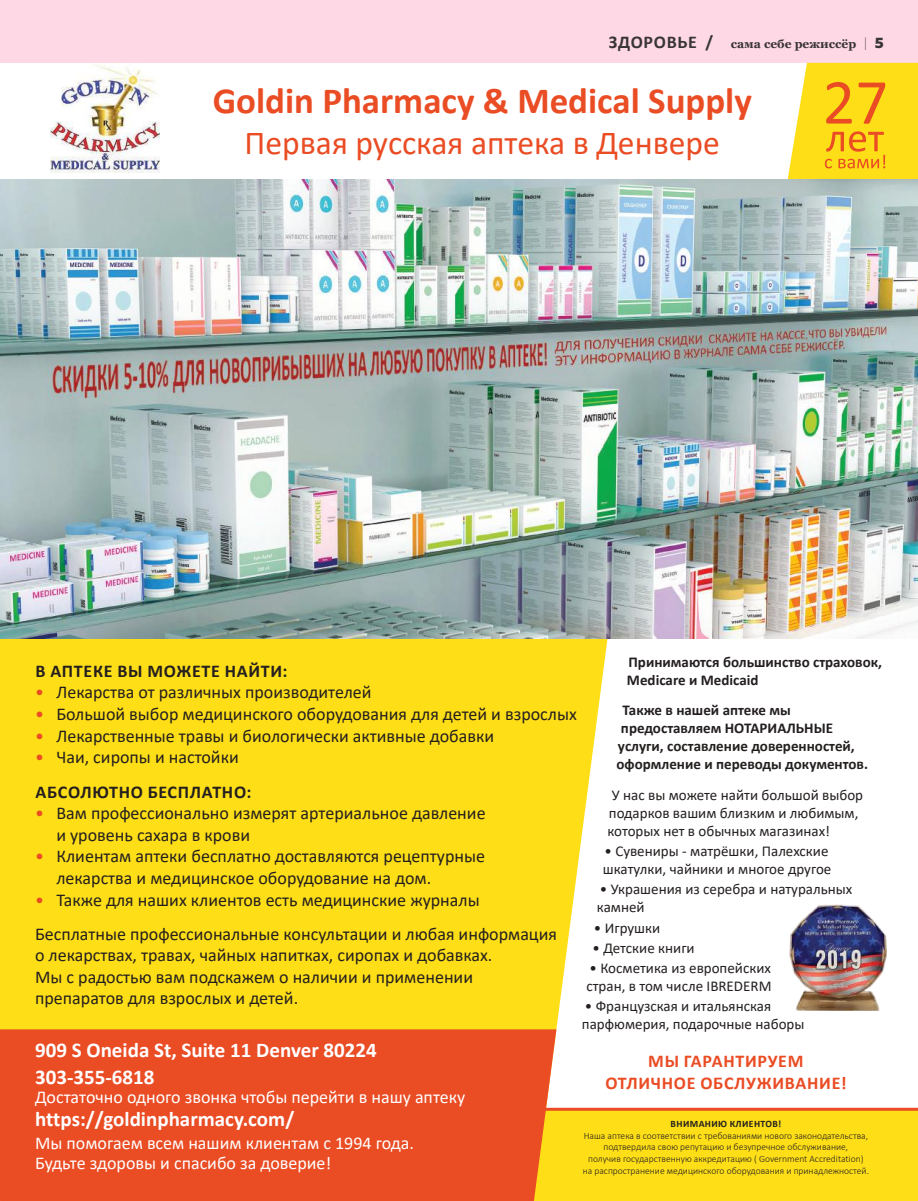
<style>
.page{position:relative;width:918px;height:1201px;background:#fff}
.page>*{position:absolute;margin:0;border:0;box-sizing:border-box;transform-origin:0 0}
.t1{font:700 36.9px "Calibri";color:#ea4c24}
.t2{font:33.6px "Calibri";color:#ea4c24}
.t3{font:700 21px/26.7px "Calibri";color:#fff}
.t4{font:18px/21.6px "Calibri";color:#241f1f}
.t5{font:18px/19.5px "Calibri";color:#fff}
.t6{font:700 18px/21.6px "Calibri";letter-spacing:.04em;color:#ea4c24;text-align:center}
.t7{font:700 18px "Calibri";letter-spacing:.04em;color:#241f1f}
.t8{font:700 18px "Calibri";letter-spacing:.04em;color:#393535}
.t9{font:15px/18px "Calibri";color:#241f1f}
.t10{font:700 15px/18px "Calibri";color:#241f1f}
.t11{font:700 12px "Georgia";color:#393535}
.t12{font:300 9.75px/11.7px "Calibri";color:#241f1f;text-align:center}
.t13{font:700 9.75px "Calibri";letter-spacing:.04em;color:#241f1f}
.s1{font-family:"Muller";font-weight:100;font-size:18px}
.s2{font-family:"Muller";font-weight:800;font-size:15px}
.s3{color:#ea4c24}
.s4{font-weight:700}
</style>
<div class="page">
<div style="left:0;top:0;width:918px;height:63px;background:#ffd8e6"></div>
<div style="left:503px;top:1109px;width:415px;height:91px;background:#fede17"></div>
<div style="left:0;top:638px;width:608px;height:473px;background:#fede17"></div>
<div style="left:0;top:1029px;width:556px;height:171px;background:#ea4c24"></div>
<img style="left:50px;top:63px;width:110px;height:109px">
<svg style="left:787px;top:63px;width:131px;height:116px"></svg>
<img style="left:790px;top:904px;width:96px;height:106px">
<img style="left:0;top:179px;width:918px;height:459px">
<hr style="left:537px;top:1107px;width:381px;height:3px;background:#ea4c24">
<p class="t8" style="left:609px;top:29px;width:106px">ЗДОРОВЬЕ /</p>
<p class="t11" style="left:730px;top:36px;width:155px">сама себе режиссёр <span class="s1">I</span> <span class="s2">5</span></p>
<h1 class="t1" style="left:213px;top:75px;width:541px">Goldin Pharmacy &amp; Medical Supply</h1>
<h2 class="t2" style="left:244px;top:119px;width:477px">Первая русская аптека в Денвере</h2>
<p class="t10" style="left:627px;top:652px;width:257px">Принимаются большинство страховок,<br>Medicare и Medicaid</p>
<p class="t10" style="left:622px;top:701px;width:170px">Также в нашей аптеке мы</p>
<p class="t10" style="left:621px;top:719px;width:213px">предоставляем НОТАРИАЛЬНЫЕ</p>
<p class="t10" style="left:618px;top:737px;width:238px">услуги, составление доверенностей,</p>
<p class="t10" style="left:616px;top:755px;width:253px">оформление и переводы документов.</p>
<p class="t9" style="left:607px;top:785px;width:257px;text-indent:4px">У нас вы можете найти большой выбор подарков вашим близким и любимым, которых нет в обычных магазинах!</p>
<p class="t9" style="left:603px;top:842px;width:230px">• Сувениры - матрёшки, Палехские шкатулки, чайники и многое другое</p>
<p class="t9" style="left:597px;top:880px;width:257px">• Украшения из серебра и натуральных камней</p>
<p class="t9" style="left:594px;top:918px;width:68px">• Игрушки</p>
<p class="t9" style="left:592px;top:938px;width:104px">• Детские книги</p>
<p class="t9" style="left:586px;top:958px;width:186px">• Косметика из европейских стран, в том числе IBREDERM</p>
<p class="t9" style="left:582px;top:996px;width:224px">• Французская и итальянская парфюмерия, подарочные наборы</p>
<p class="t7" style="left:35px;top:658px;width:253px">В АПТЕКЕ ВЫ МОЖЕТЕ НАЙТИ:</p>
<p class="t4" style="left:35px;top:681px;width:338px"><span class="s3">•</span> Лекарства от различных производителей</p>
<p class="t4" style="left:35px;top:702px;width:543px"><span class="s3">•</span> Большой выбор медицинского оборудования для детей и взрослых</p>
<p class="t4" style="left:35px;top:724px;width:460px"><span class="s3">•</span> Лекарственные травы и биологически активные добавки</p>
<p class="t4" style="left:35px;top:739px;width:218px;line-height:34.3px"><span class="s3">•</span> Чаи, сиропы и настойки<br><span class="s4">АБСОЛЮТНО БЕСПЛАТНО:</span></p>
<p class="t4" style="left:56px;top:801px;width:431px;text-indent:-21px"><span class="s3">•</span> Вам профессионально измерят артериальное давление и уровень сахара в крови</p>
<p class="t4" style="left:56px;top:845px;width:430px;text-indent:-21px"><span class="s3">•</span> Клиентам аптеки бесплатно доставляются рецептурные лекарства и медицинское оборудование на дом.</p>
<p class="t4" style="left:35px;top:882px;width:523px;line-height:34px"><span class="s3">•</span> Также для наших клиентов есть медицинские журналы<br>Бесплатные профессиональные консультации и любая информация</p>
<p class="t4" style="left:35px;top:943px;width:459px">о лекарствах, травах, чайных напитках, сиропах и добавках.<br>Мы с радостью вам подскажем о наличии и применении препаратов для взрослых и детей.</p>
<p class="t3" style="left:35px;top:1036px;width:343px">909 S Oneida St, Suite 11 Denver 80224<br>303-355-6818</p>
<p class="t5" style="left:35px;top:1086px;width:431px">Достаточно одного звонка чтобы перейти в нашу аптеку</p>
<p class="t3" style="left:35px;top:1104px;width:261px">https://goldinpharmacy.com/</p>
<p class="t5" style="left:35px;top:1132px;width:380px">Мы помогаем всем нашим клиентам с 1994 года.<br>Будьте здоровы и спасибо за доверие!</p>
<p class="t6" style="left:605px;top:1049px;width:243px">МЫ ГАРАНТИРУЕМ<br>ОТЛИЧНОЕ ОБСЛУЖИВАНИЕ!</p>
<p class="t13" style="left:670px;top:1116px;width:112px">ВНИМАНИЮ КЛИЕНТОВ!</p>
<p class="t12" style="left:583px;top:1129px;width:288px">Наша аптека в соответствии с требованиями нового законодательства, подтвердила свою репутацию и безупречное обслуживание,<br>получив государственную аккредитацию ( Government Accreditation) на распространение медицинского оборудования и принадлежностей.</p>
</div>
